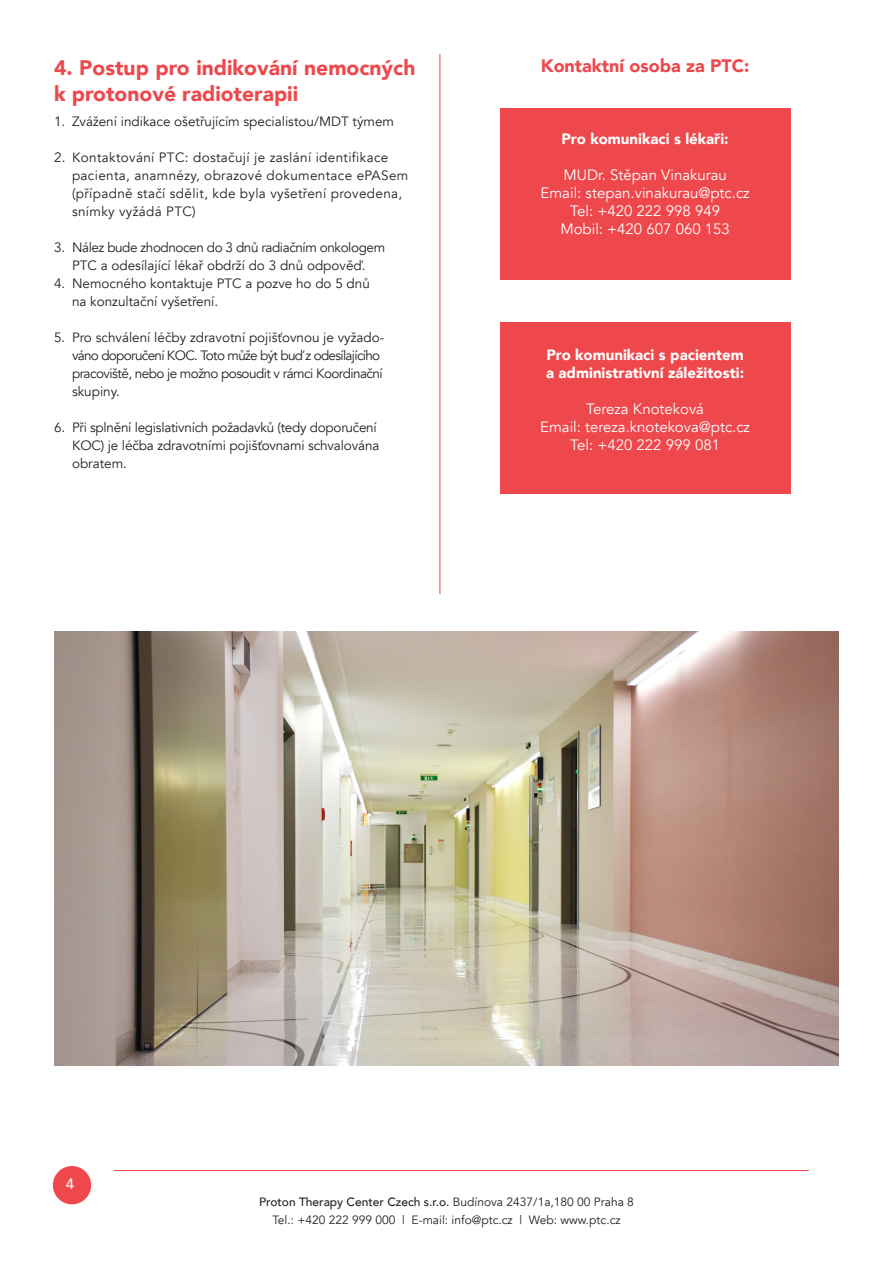
<style>
.page{position:relative;width:893px;height:1263px;background:#fff}
.page>*{position:absolute;margin:0;border:0;box-sizing:border-box;transform-origin:0 0}
.t1{font:900 21px/25.5px "Avenir";color:#ef484c}
.t2{font:900 18px "Avenir";color:#ef484c}
.t3{font:15px "Avenir";color:#fff}
.t4{font:900 15px/18px "Avenir";color:#fff}
.t5{font:500 15px "Avenir";color:#fff}
.t6{font:13.5px/18px "Avenir";color:#231f20}
.t7{font:13.5px/18px "Avenir";letter-spacing:.025em;color:#231f20}
.t8{font:13.5px/18px "Avenir";letter-spacing:-.03em;color:#231f20;text-align:center}
.t9{font:13.5px/18px "Avenir";letter-spacing:-.04em;color:#231f20}
.t10{font:12px/18px "Avenir";color:#231f20;text-align:center}
.s1{font-weight:500}
</style>
<div class="page">
<div style="left:53px;top:1166px;width:38px;height:38px;background:#ef484c;border-radius:50%"></div>
<hr style="left:114px;top:1170px;width:695px;height:1px;background:#ef484c">
<div style="left:500px;top:108px;width:290px;height:172px;background:#ef484c"></div>
<div style="left:500px;top:322px;width:290px;height:171px;background:#ef484c"></div>
<img style="left:54px;top:631px;width:785px;height:435px">
<hr style="left:440px;top:54px;width:1px;height:540px;background:#ef484c">
<p class="t1" style="left:54px;top:54px;width:363px">4. Postup pro indikování nemocných k protonové radioterapii</p>
<p class="t6" style="left:54px;top:113px;width:341px">1. Zvážení indikace ošetřujícím specialistou/MDT týmem</p>
<p class="t7" style="left:72px;top:149px;width:338px;text-indent:-18px">2. Kontaktování PTC: dostačují je zaslání identifikace pacienta, anamnézy, obrazové dokumentace ePASem</p>
<p class="t7" style="left:72px;top:185px;width:332px">(případně stačí sdělit, kde byla vyšetření provedena, snímky vyžádá PTC)</p>
<p class="t8" style="left:54px;top:239px;width:333px">3. Nález bude zhodnocen do 3 dnů radiačním onkologem<br>PTC a odesílající lékař obdrží do 3 dnů odpověď.</p>
<p class="t6" style="left:72px;top:275px;width:299px;text-indent:-18px">4. Nemocného kontaktuje PTC a pozve ho do 5 dnů na konzultační vyšetření.</p>
<p class="t6" style="left:54px;top:329px;width:332px;text-align:right">5. Pro schválení léčby zdravotní pojišťovnou je vyžado&shy;váno doporučení KOC. Toto může být buď z odesílajícího</p>
<p class="t9" style="left:72px;top:365px;width:312px">pracoviště, nebo je možno posoudit v rámci Koordinační skupiny.</p>
<p class="t6" style="left:72px;top:419px;width:309px;text-indent:-18px">6. Při splnění legislativních požadavků (tedy doporučení<br>KOC) je léčba zdravotními pojišťovnami schvalována obratem.</p>
<p class="t2" style="left:541px;top:50px;width:210px">Kontaktní osoba za PTC:</p>
<p class="t4" style="left:561px;top:129px;width:169px">Pro komunikaci s lékaři:</p>
<p class="t3" style="left:563px;top:166px;width:165px">MUDr. Stěpan Vinakurau</p>
<p class="t3" style="left:541px;top:184px;width:210px">Email: stepan.vinakurau@ptc.cz</p>
<p class="t3" style="left:570px;top:202px;width:151px">Tel: +420 222 998 949</p>
<p class="t3" style="left:560px;top:220px;width:171px">Mobil: +420 607 060 153</p>
<p class="t4" style="left:546px;top:345px;width:200px">Pro komunikaci s pacientem a administrativní záležitosti:</p>
<p class="t3" style="left:586px;top:400px;width:119px">Tereza Knoteková</p>
<p class="t3" style="left:540px;top:418px;width:211px">Email: tereza.knotekova@ptc.cz</p>
<p class="t3" style="left:570px;top:436px;width:151px">Tel: +420 222 999 081</p>
<p class="t5" style="left:66px;top:1171px;width:10px">4</p>
<p class="t10" style="left:259px;top:1193px;width:376px"><span class="s1">Proton Therapy Center Czech s.r.o.</span> Budínova 2437/1a,180 00 Praha 8<br>Tel.: +420 222 999 000 | E-mail: info@ptc.cz | Web: www.ptc.cz</p>
</div>
